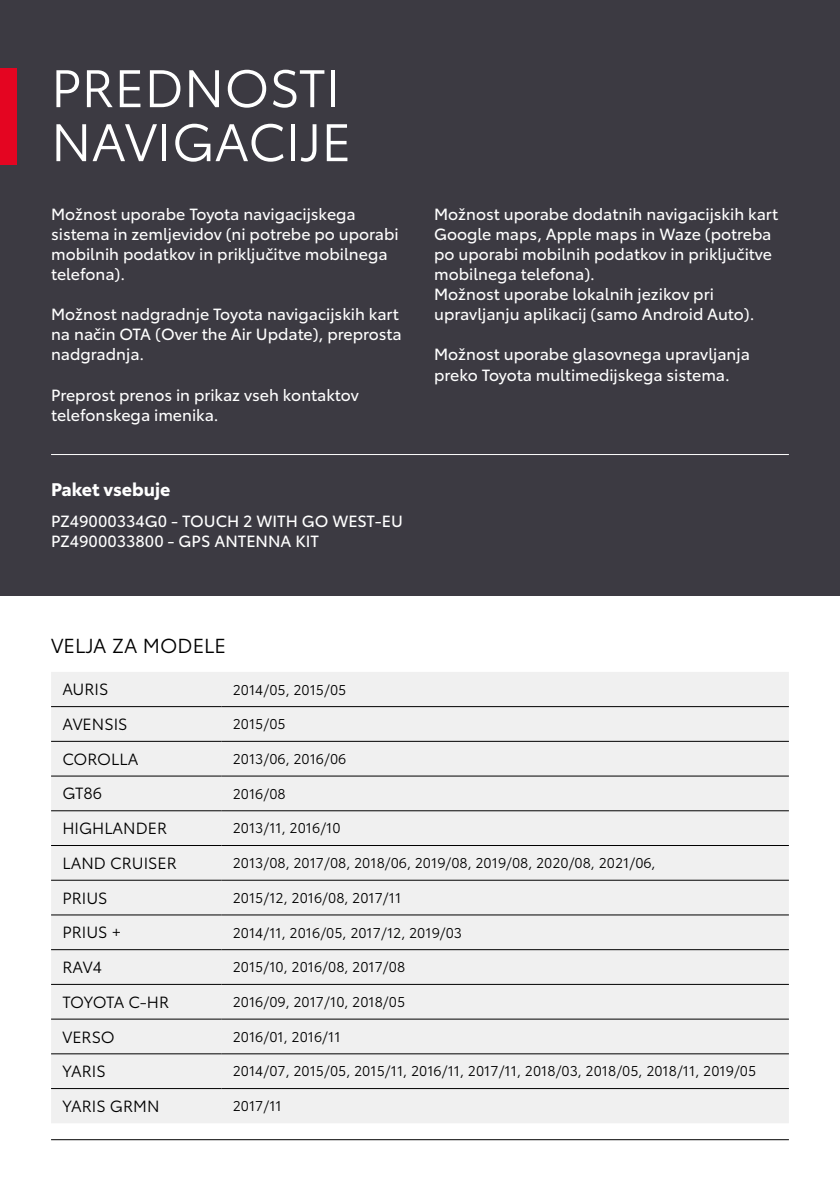
<style>
.page{position:relative;width:840px;height:1191px;background:#fff}
.page>*{position:absolute;margin:0;border:0;box-sizing:border-box;transform-origin:0 0}
.t1{font:52px/54px "Toyota Type";color:#fff}
.t2{font:20px "Toyota Type";color:#000}
.t3{font:700 18px "Toyota Type";color:#fff}
.t4{font:16px/20px "Toyota Type";color:#fff}
.t5{font:16px "Toyota Type";color:#000}
.t6{font:16px "Toyota Type";letter-spacing:-.03em;color:#000}
.t7{font:14px "Toyota Type";color:#000}
</style>
<div class="page">
<div style="left:0;top:0;width:839px;height:595px;background:#3c3a42"></div>
<div style="left:0;top:68px;width:16px;height:96px;background:#e40521"></div>
<div style="left:51px;top:672px;width:737px;height:451px;background:#f0f0f0"></div>
<hr style="left:51px;top:741px;width:170px;height:1px;background:#000">
<hr style="left:221px;top:741px;width:567px;height:1px;background:#000">
<hr style="left:51px;top:775px;width:170px;height:1px;background:#000">
<hr style="left:221px;top:775px;width:567px;height:1px;background:#000">
<hr style="left:51px;top:810px;width:170px;height:1px;background:#000">
<hr style="left:221px;top:810px;width:567px;height:1px;background:#000">
<hr style="left:51px;top:845px;width:170px;height:1px;background:#000">
<hr style="left:221px;top:845px;width:567px;height:1px;background:#000">
<hr style="left:51px;top:880px;width:170px;height:1px;background:#000">
<hr style="left:221px;top:880px;width:567px;height:1px;background:#000">
<hr style="left:51px;top:914px;width:170px;height:1px;background:#000">
<hr style="left:221px;top:914px;width:567px;height:1px;background:#000">
<hr style="left:51px;top:949px;width:170px;height:1px;background:#000">
<hr style="left:221px;top:949px;width:567px;height:1px;background:#000">
<hr style="left:51px;top:984px;width:170px;height:1px;background:#000">
<hr style="left:221px;top:984px;width:567px;height:1px;background:#000">
<hr style="left:51px;top:1018px;width:170px;height:1px;background:#000">
<hr style="left:221px;top:1018px;width:567px;height:1px;background:#000">
<hr style="left:51px;top:1053px;width:170px;height:1px;background:#000">
<hr style="left:221px;top:1053px;width:567px;height:1px;background:#000">
<hr style="left:51px;top:1088px;width:170px;height:1px;background:#000">
<hr style="left:221px;top:1088px;width:567px;height:1px;background:#000">
<hr style="left:51px;top:706px;width:170px;height:1px;background:#000">
<hr style="left:221px;top:706px;width:567px;height:1px;background:#000">
<hr style="left:51px;top:454px;width:737px;height:1px;background:#fff">
<hr style="left:51px;top:1139px;width:737px;height:1px;background:#000">
<h1 class="t1" style="left:51px;top:58px;width:302px">PREDNOSTI<br>NAVIGACIJE</h1>
<p class="t4" style="left:51px;top:203px;width:349px">Možnost uporabe Toyota navigacijskega sistema in zemljevidov (ni potrebe po uporabi mobilnih podatkov in priključitve mobilnega telefona).</p>
<p class="t4" style="left:51px;top:303px;width:352px">Možnost nadgradnje Toyota navigacijskih kart na način OTA (Over the Air Update), preprosta nadgradnja.</p>
<p class="t4" style="left:51px;top:383px;width:309px">Preprost prenos in prikaz vseh kontaktov telefonskega imenika.</p>
<p class="t3" style="left:51px;top:475px;width:121px">Paket vsebuje</p>
<p class="t4" style="left:51px;top:510px;width:353px">PZ49000334G0 - TOUCH 2 WITH GO WEST-EU<br>PZ4900033800 - GPS ANTENNA KIT</p>
<p class="t4" style="left:434px;top:203px;width:345px">Možnost uporabe dodatnih navigacijskih kart Google maps, Apple maps in Waze (potreba po uporabi mobilnih podatkov in priključitve mobilnega telefona).<br>Možnost uporabe lokalnih jezikov pri upravljanju aplikacij (samo Android Auto).</p>
<p class="t4" style="left:434px;top:343px;width:317px">Možnost uporabe glasovnega upravljanja preko Toyota multimedijskega sistema.</p>
<p class="t2" style="left:51px;top:631px;width:176px">VELJA ZA MODELE</p>
<p class="t5" style="left:62px;top:677px;width:47px">AURIS</p>
<p class="t7" style="left:232px;top:679px;width:115px">2014/05, 2015/05</p>
<p class="t5" style="left:62px;top:712px;width:67px">AVENSIS</p>
<p class="t7" style="left:232px;top:714px;width:54px">2015/05</p>
<p class="t5" style="left:62px;top:747px;width:77px">COROLLA</p>
<p class="t7" style="left:232px;top:748px;width:115px">2013/06, 2016/06</p>
<p class="t5" style="left:62px;top:782px;width:41px">GT86</p>
<p class="t7" style="left:232px;top:783px;width:54px">2016/08</p>
<p class="t5" style="left:62px;top:816px;width:106px">HIGHLANDER</p>
<p class="t7" style="left:232px;top:818px;width:109px">2013/11, 2016/10</p>
<p class="t5" style="left:62px;top:851px;width:116px">LAND CRUISER</p>
<p class="t7" style="left:232px;top:852px;width:424px">2013/08, 2017/08, 2018/06, 2019/08, 2019/08, 2020/08, 2021/06,</p>
<p class="t5" style="left:62px;top:886px;width:47px">PRIUS</p>
<p class="t7" style="left:232px;top:887px;width:170px">2015/12, 2016/08, 2017/11</p>
<p class="t5" style="left:62px;top:920px;width:60px">PRIUS +</p>
<p class="t7" style="left:232px;top:922px;width:231px">2014/11, 2016/05, 2017/12, 2019/03</p>
<p class="t5" style="left:62px;top:955px;width:41px">RAV4</p>
<p class="t7" style="left:232px;top:957px;width:174px">2015/10, 2016/08, 2017/08</p>
<p class="t6" style="left:62px;top:990px;width:108px">TOYOTA C-HR</p>
<p class="t7" style="left:232px;top:991px;width:174px">2016/09, 2017/10, 2018/05</p>
<p class="t5" style="left:62px;top:1025px;width:54px">VERSO</p>
<p class="t7" style="left:232px;top:1026px;width:109px">2016/01, 2016/11</p>
<p class="t5" style="left:62px;top:1059px;width:45px">YARIS</p>
<p class="t7" style="left:232px;top:1061px;width:524px">2014/07, 2015/05, 2015/11, 2016/11, 2017/11, 2018/03, 2018/05, 2018/11, 2019/05</p>
<p class="t5" style="left:62px;top:1094px;width:98px">YARIS GRMN</p>
<p class="t7" style="left:232px;top:1095px;width:51px">2017/11</p>
</div>
